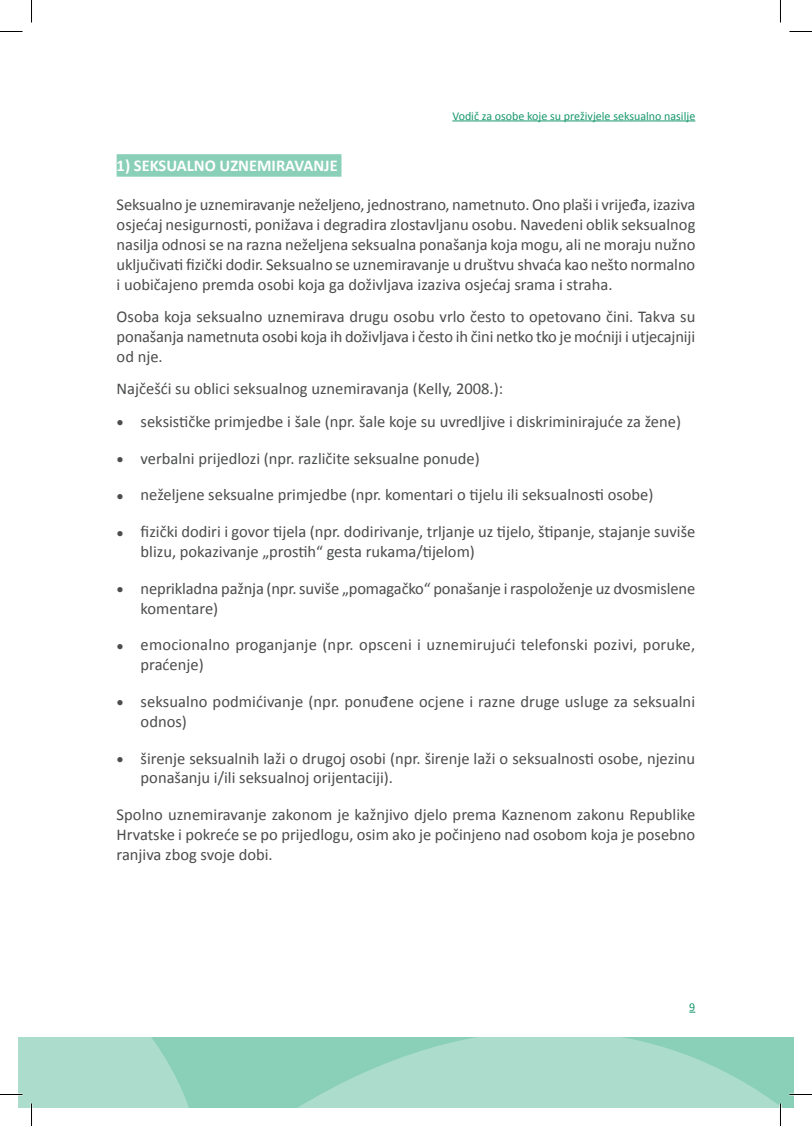
<style>
.page{position:relative;width:812px;height:1126px;background:#fff}
.page>*{position:absolute;margin:0;border:0;box-sizing:border-box;transform-origin:0 0}
.t1{font:16.5px/19.8px "Calibri";color:#4b4c4d}
.t2{font:700 16.5px "Calibri";color:#fff}
.t3{font:12px "Calibri";color:#18986e}
.s1{font-size:12px}
</style>
<div class="page">
<svg style="left:19px;top:1011px;width:774px;height:96px;fill:#acddcc"></svg>
<hr style="left:452px;top:121px;width:243px;height:1px;background:#18986e">
<div style="left:117px;top:154px;width:224px;height:23px;background:#8acfb7"></div>
<hr style="left:779px;top:1103px;width:2px;height:23px;background:#fff">
<svg style="left:0;top:31px;width:23px;height:1px"></svg>
<svg style="left:789px;top:31px;width:22px;height:1px"></svg>
<svg style="left:0;top:1094px;width:23px;height:1px"></svg>
<svg style="left:789px;top:1094px;width:22px;height:1px"></svg>
<svg style="left:31px;top:0;width:1px;height:22px"></svg>
<svg style="left:31px;top:1103px;width:1px;height:23px"></svg>
<svg style="left:780px;top:0;width:1px;height:22px"></svg>
<svg style="left:780px;top:1103px;width:1px;height:23px"></svg>
<p class="t3" style="left:452px;top:108px;width:244px">Vodič za osobe koje su preživjele seksualno nasilje</p>
<p class="t2" style="left:117px;top:155px;width:222px">1) SEKSUALNO UZNEMIRAVANJE</p>
<p class="t1" style="left:117px;top:195px;width:580px;text-align:justify">Seksualno je uznemiravanje neželjeno, jednostrano, nametnuto. Ono plaši i vrijeđa, izaziva osjećaj nesigurnosti, ponižava i degradira zlostavljanu osobu. Navedeni oblik seksualnog nasilja odnosi se na razna neželjena seksualna ponašanja koja mogu, ali ne moraju nužno uključivati fizički dodir. Seksualno se uznemiravanje u društvu shvaća kao nešto normalno i uobičajeno premda osobi koja ga doživljava izaziva osjećaj srama i straha.</p>
<p class="t1" style="left:117px;top:307px;width:580px;text-align:justify">Osoba koja seksualno uznemirava drugu osobu vrlo često to opetovano čini. Takva su ponašanja nametnuta osobi koja ih doživljava i često ih čini netko tko je moćniji i utjecajniji od nje.</p>
<p class="t1" style="left:117px;top:379px;width:388px">Najčešći su oblici seksualnog uznemiravanja (Kelly, 2008.):</p>
<p class="t1" style="left:117px;top:412px;width:565px"><span class="s1">●</span> seksističke primjedbe i šale (npr. šale koje su uvredljive i diskriminirajuće za žene)</p>
<p class="t1" style="left:117px;top:448px;width:364px"><span class="s1">●</span> verbalni prijedlozi (npr. različite seksualne ponude)</p>
<p class="t1" style="left:117px;top:485px;width:538px"><span class="s1">●</span> neželjene seksualne primjedbe (npr. komentari o tijelu ili seksualnosti osobe)</p>
<p class="t1" style="left:141px;top:522px;width:556px;text-indent:-24px"><span class="s1">●</span> fizički dodiri i govor tijela (npr. dodirivanje, trljanje uz tijelo, štipanje, stajanje suviše blizu, pokazivanje „prostih“ gesta rukama/tijelom)</p>
<p class="t1" style="left:141px;top:579px;width:556px;text-indent:-24px"><span class="s1">●</span> neprikladna pažnja (npr. suviše „pomagačko“ ponašanje i raspoloženje uz dvosmislene komentare)</p>
<p class="t1" style="left:141px;top:635px;width:556px;text-indent:-24px"><span class="s1">●</span> emocionalno proganjanje (npr. opsceni i uznemirujući telefonski pozivi, poruke, praćenje)</p>
<p class="t1" style="left:141px;top:692px;width:556px;text-indent:-24px"><span class="s1">●</span> seksualno podmićivanje (npr. ponuđene ocjene i razne druge usluge za seksualni odnos)</p>
<p class="t1" style="left:141px;top:748px;width:556px;text-indent:-24px"><span class="s1">●</span> širenje seksualnih laži o drugoj osobi (npr. širenje laži o seksualnosti osobe, njezinu ponašanju i/ili seksualnoj orijentaciji).</p>
<p class="t1" style="left:117px;top:805px;width:580px;text-align:justify">Spolno uznemiravanje zakonom je kažnjivo djelo prema Kaznenom zakonu Republike Hrvatske i pokreće se po prijedlogu, osim ako je počinjeno nad osobom koja je posebno ranjiva zbog svoje dobi.</p>
<p class="t3" style="left:689px;top:999px;width:8px">9</p>
</div>
